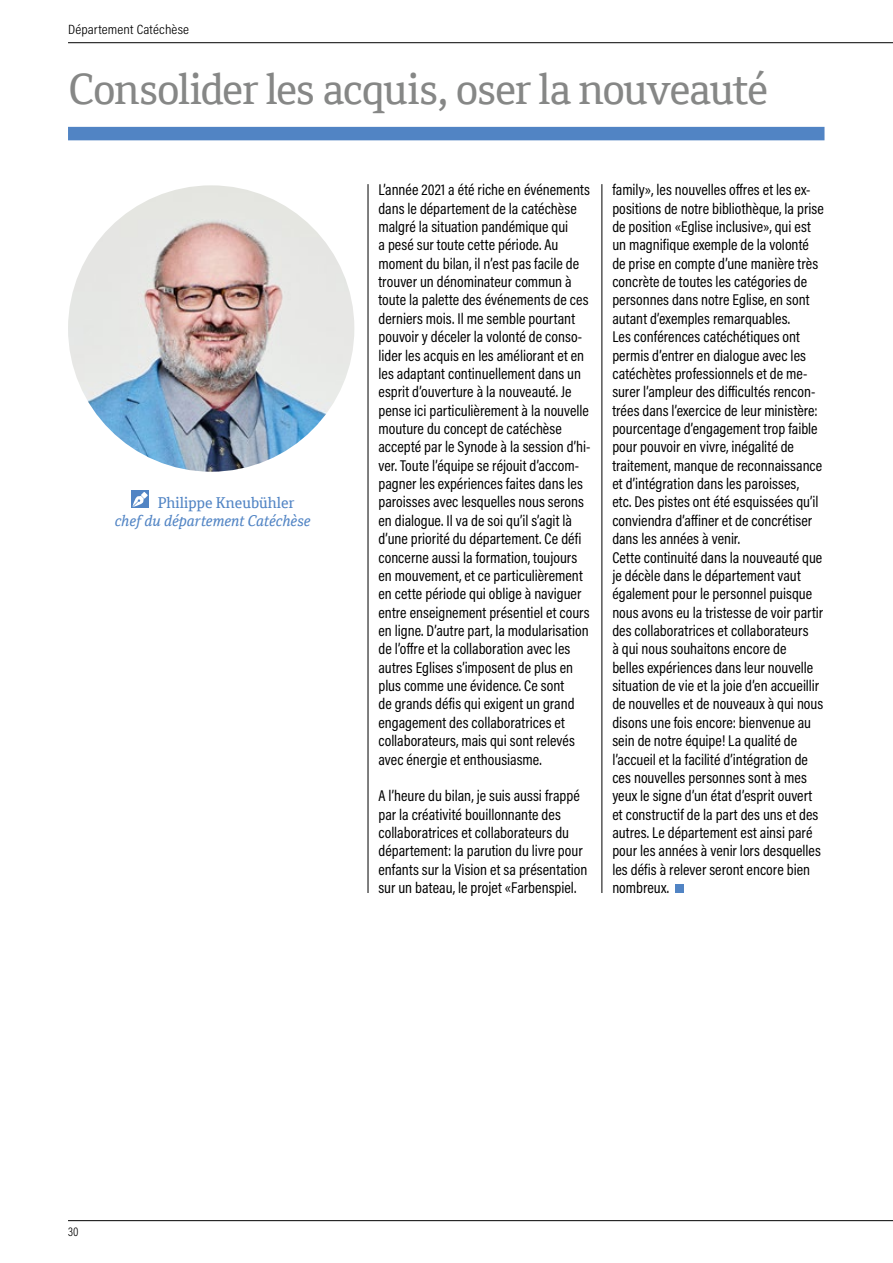
<style>
.page{position:relative;width:893px;height:1263px;background:#fff}
.page>*{position:absolute;margin:0;border:0;box-sizing:border-box;transform-origin:0 0}
.t1{font:42px "Cordale";letter-spacing:-.03em;color:#868786}
.t2{font:15.75px/18.3px "Acumin Pro Cond";color:#000}
.t3{font:italic 15px "Cordale";letter-spacing:-.01em;color:#5184c4}
.t4{font:15px "Cordale";color:#5184c4}
.t5{font:300 13.5px "Acumin Pro Cond";letter-spacing:.01em;color:#000;scale:1.1 1}
.t6{font:300 12.75px "Acumin Pro Cond";color:#000}
</style>
<div class="page">
<hr style="left:68px;top:1220px;width:825px;height:1px;background:#000">
<hr style="left:68px;top:42px;width:825px;height:1px;background:#000">
<div style="left:675px;top:884px;width:9px;height:9px;background:#5184c4"></div>
<div style="left:68px;top:127px;width:756px;height:13px;background:#5184c4"></div>
<hr style="left:368px;top:184px;width:1px;height:709px;background:#000">
<hr style="left:602px;top:184px;width:1px;height:709px;background:#000">
<div style="left:131px;top:491px;width:17px;height:17px;background:#5184c4"></div>
<svg style="left:132px;top:496px;width:12px;height:11px"></svg>
<svg style="left:141px;top:492px;width:7px;height:7px"></svg>
<img style="left:68px;top:185px;width:286px;height:287px;border-radius:143px">
<p class="t5" style="left:68px;top:21px;width:112px">Département Catéchèse</p>
<h1 class="t1" style="left:68px;top:65px;width:702px">Consolider les acquis, oser la nouveauté</h1>
<p class="t4" style="left:158px;top:494px;width:138px">Philippe Kneubühler</p>
<p class="t3" style="left:115px;top:512px;width:197px">chef du département Catéchèse</p>
<p class="t2" style="left:378px;top:180px;width:214px">L’année 2021 a été riche en événements dans le département de la catéchèse malgré la situation pandémique qui<br>a pesé sur toute cette période. Au moment du bilan, il n’est pas facile de trouver un dénominateur commun à toute la palette des événements de ces derniers mois. Il me semble pourtant pouvoir y déceler la volonté de conso&shy;lider les acquis en les améliorant et en les adaptant continuellement dans un esprit d’ouverture à la nouveauté. Je pense ici particulièrement à la nouvelle mouture du concept de catéchèse accepté par le Synode à la session d’hi&shy;ver. Toute l’équipe se réjouit d’accom&shy;pagner les expériences faites dans les paroisses avec lesquelles nous serons en dialogue. Il va de soi qu’il s’agit là d’une priorité du département. Ce défi concerne aussi la formation, toujours en mouvement, et ce particulièrement en cette période qui oblige à naviguer entre enseignement présentiel et cours en ligne. D’autre part, la modularisation de l’offre et la collaboration avec les autres Eglises s’imposent de plus en plus comme une évidence. Ce sont<br>de grands défis qui exigent un grand engagement des collaboratrices et collaborateurs, mais qui sont relevés avec énergie et enthousiasme.</p>
<p class="t2" style="left:378px;top:786px;width:211px">A l’heure du bilan, je suis aussi frappé par la créativité bouillonnante des collaboratrices et collaborateurs du département: la parution du livre pour enfants sur la Vision et sa présentation sur un bateau, le projet «Farbenspiel.</p>
<p class="t2" style="left:612px;top:180px;width:213px">family», les nouvelles offres et les ex&shy;positions de notre bibliothèque, la prise de position «Eglise inclusive», qui est un magnifique exemple de la volonté de prise en compte d’une manière très concrète de toutes les catégories de personnes dans notre Eglise, en sont autant d’exemples remarquables.<br>Les conférences catéchétiques ont permis d’entrer en dialogue avec les catéchètes professionnels et de me&shy;surer l’ampleur des difficultés rencon&shy;trées dans l’exercice de leur ministère: pourcentage d’engagement trop faible pour pouvoir en vivre, inégalité de traitement, manque de reconnaissance et d’intégration dans les paroisses,<br>etc. Des pistes ont été esquissées qu’il conviendra d’affiner et de concrétiser dans les années à venir.<br>Cette continuité dans la nouveauté que je décèle dans le département vaut également pour le personnel puisque nous avons eu la tristesse de voir partir des collaboratrices et collaborateurs<br>à qui nous souhaitons encore de<br>belles expériences dans leur nouvelle situation de vie et la joie d’en accueillir de nouvelles et de nouveaux à qui nous disons une fois encore: bienvenue au sein de notre équipe! La qualité de l’accueil et la facilité d’intégration de ces nouvelles personnes sont à mes yeux le signe d’un état d’esprit ouvert et constructif de la part des uns et des autres. Le département est ainsi paré pour les années à venir lors desquelles les défis à relever seront encore bien nombreux.</p>
<p class="t6" style="left:68px;top:1224px;width:12px">30</p>
</div>
